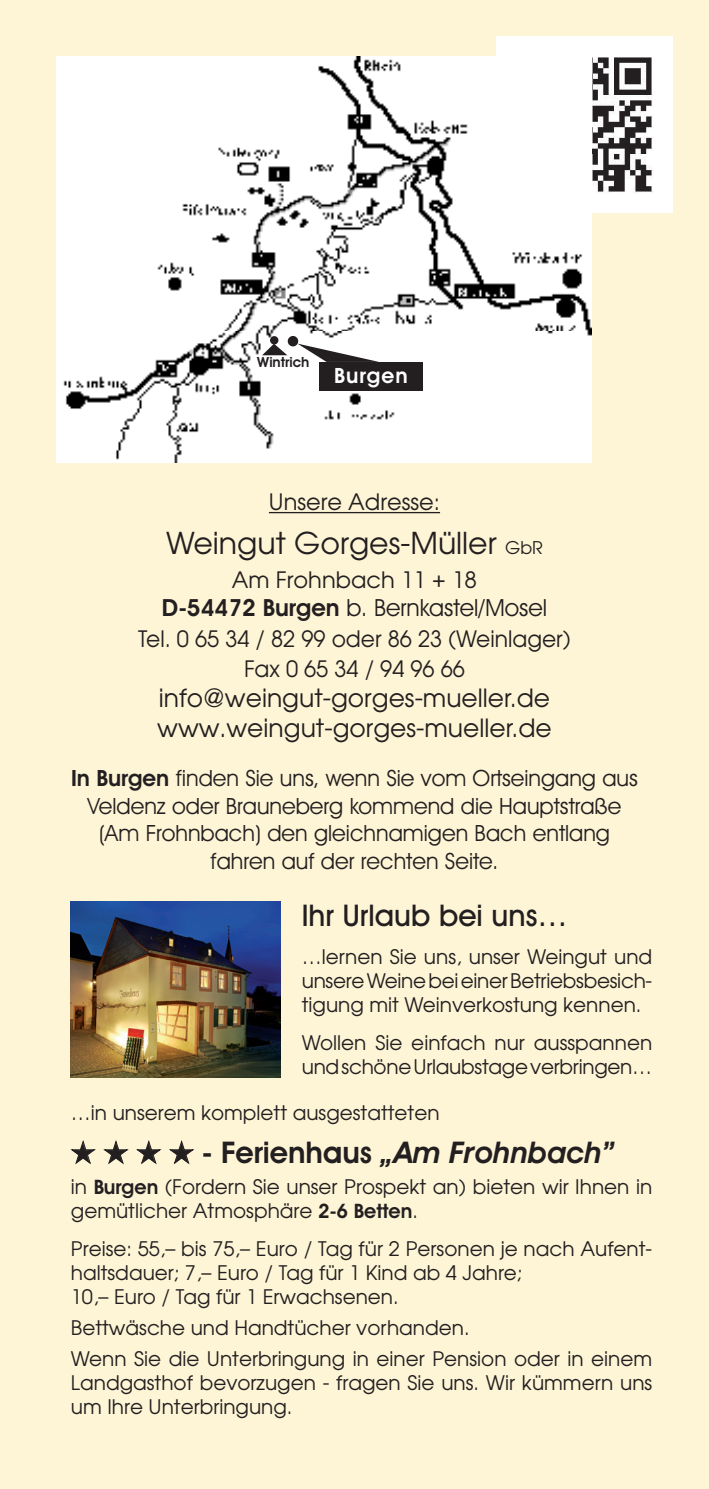
<style>
.page{position:relative;width:709px;height:1489px;background:#fff}
.page>*{position:absolute;margin:0;border:0;box-sizing:border-box;transform-origin:0 0}
.t1{font:italic 600 30px "Avant Garde IT Cby BT";color:#231f20}
.t2{font:30px "Avant Garde";color:#231f20}
.t3{font:500 30px "Avant Garde IT Cby BT";color:#231f20}
.t4{font:25px/30px "Avant Garde";color:#231f20}
.t5{font:23.75px "Avant Garde IT Cby BT";color:#231f20}
.t6{font:22.5px/27.5px "Avant Garde IT Cby BT";color:#231f20;text-align:center}
.t7{font:22.5px/30.5px "Avant Garde";color:#231f20;text-align:center}
.t8{font:600 21.25px "Avant Garde IT Cby BT";letter-spacing:.05em;color:#fff}
.t9{font:20px/24px "Avant Garde";color:#231f20}
.t10{font:600 14px "Avant Garde IT Cby BT";color:#231f20}
.s1{font-size:17.5px}
.s2{font-weight:600}
.s3{font-style:normal}
.s4{font-family:"Avant Garde IT Cby BT";font-weight:600}
</style>
<div class="page">
<div style="left:0;top:0;width:709px;height:1488px;background:#fef5d6"></div>
<img style="left:71px;top:902px;width:209px;height:176px">
<img style="left:496px;top:37px;width:176px;height:176px">
<hr style="left:269px;top:512px;width:171px;height:1px;background:#231f20">
<svg style="left:71px;top:1140px;width:25px;height:24px"></svg>
<svg style="left:103px;top:1140px;width:25px;height:24px"></svg>
<svg style="left:136px;top:1140px;width:25px;height:24px"></svg>
<svg style="left:169px;top:1140px;width:25px;height:24px"></svg>
<img style="left:57px;top:57px;width:534px;height:405px">
<div style="left:319px;top:361px;width:103px;height:29px;background:#231f20"></div>
<svg style="left:297px;top:343px;width:82px;height:19px;background:#bab9b9"></svg>
<svg style="left:262px;top:344px;width:25px;height:11px"></svg>
<div style="left:288px;top:336px;width:10px;height:10px;background:#231f20;border-radius:50%"></div>
<div style="left:270px;top:336px;width:8px;height:8px;background:#231f20;border-radius:50%"></div>
<p class="t10" style="left:257px;top:353px;width:54px">Wintrich</p>
<p class="t8" style="left:334px;top:362px;width:75px">Burgen</p>
<p class="t7" style="left:269px;top:486px;width:173px">Unsere Adresse:</p>
<h1 class="t2" style="left:166px;top:524px;width:378px">Weingut Gorges-Müller <span class="s1">GbR</span></h1>
<p class="t7" style="left:232px;top:563px;width:246px">Am Frohnbach 11 + 18</p>
<p class="t5" style="left:162px;top:593px;width:387px"><span class="s2">D-54472 Burgen</span> b. Bernkastel/Mosel</p>
<p class="t7" style="left:138px;top:623px;width:434px">Tel. 0 65 34 / 82 99 oder 86 23 (Weinlager)<br>Fax 0 65 34 / 94 96 66</p>
<p class="t4" style="left:157px;top:682px;width:396px">info@weingut-gorges-mueller.de www.weingut-gorges-mueller.de</p>
<p class="t6" style="left:71px;top:764px;width:568px"><span class="s2">In Burgen</span> finden Sie uns, wenn Sie vom Ortseingang aus Veldenz oder Brauneberg kommend die Hauptstraße (Am Frohnbach) den gleichnamigen Bach entlang fahren auf der rechten Seite.</p>
<h1 class="t3" style="left:302px;top:897px;width:267px">Ihr Urlaub bei uns…</h1>
<p class="t9" style="left:302px;top:944px;width:352px;text-align:justify">…lernen Sie uns, unser Weingut und unsere Weine bei einer Betriebsbesich&shy;tigung mit Weinverkostung kennen.</p>
<p class="t9" style="left:302px;top:1030px;width:352px">Wollen Sie einfach nur ausspannen und schöne Urlaubstage verbringen…</p>
<p class="t9" style="left:71px;top:1099px;width:370px">…in unserem komplett ausgestatteten</p>
<h1 class="t1" style="left:71px;top:1133px;width:545px">★ ★ ★ ★ <span class="s3">- Ferienhaus</span> „Am Frohnbach”</h1>
<p class="t9" style="left:71px;top:1174px;width:583px">in <span class="s4">Burgen</span> (Fordern Sie unser Prospekt an) bieten wir Ihnen in gemütlicher Atmosphäre <span class="s4">2-6 Betten</span>.</p>
<p class="t9" style="left:71px;top:1236px;width:583px">Preise: 55,– bis 75,– Euro / Tag für 2 Personen je nach Aufent&shy;haltsdauer; 7,– Euro / Tag für 1 Kind ab 4 Jahre;<br>10,– Euro / Tag für 1 Erwachsenen.</p>
<p class="t9" style="left:71px;top:1311px;width:583px;line-height:31px">Bettwäsche und Handtücher vorhanden.<br>Wenn Sie die Unterbringung in einer Pension oder in einem</p>
<p class="t9" style="left:71px;top:1370px;width:583px">Landgasthof bevorzugen - fragen Sie uns. Wir kümmern uns um Ihre Unterbringung.</p>
</div>
